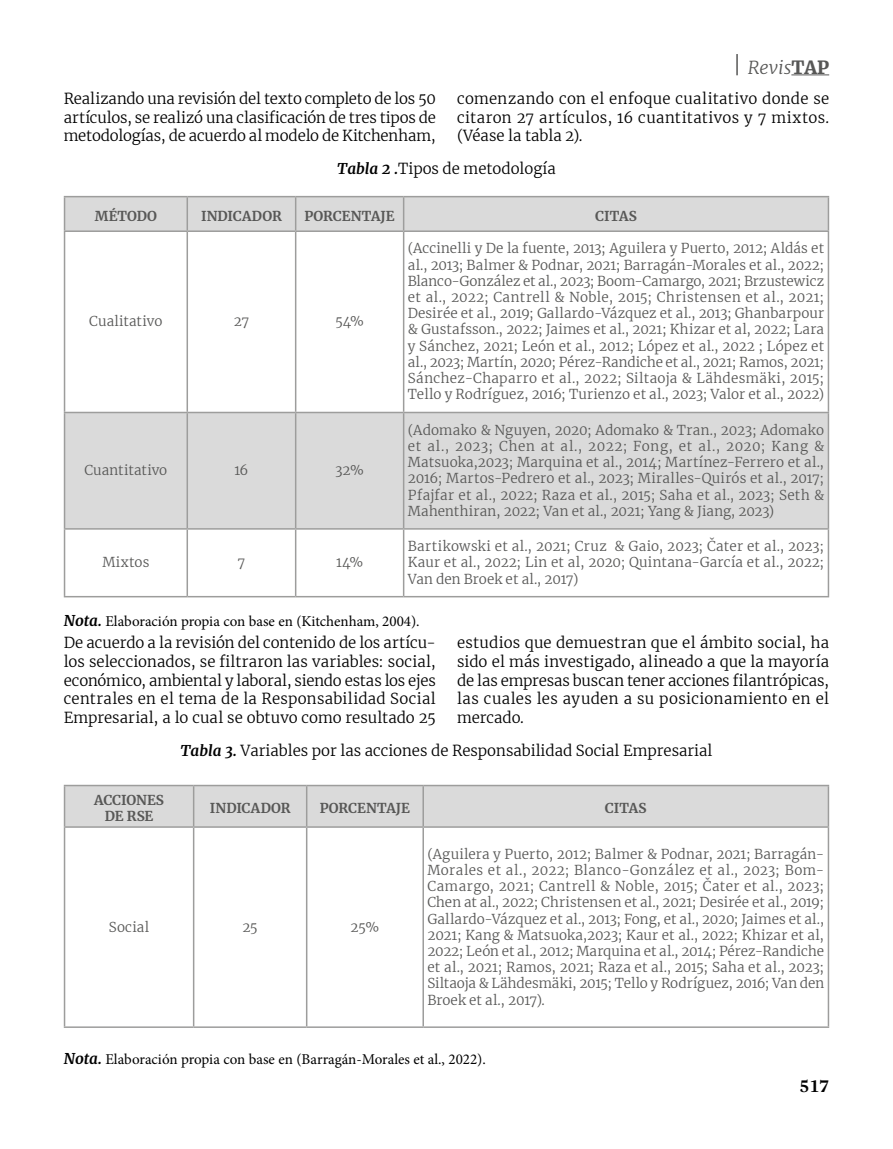
<style>
.page{position:relative;width:893px;height:1149px;background:#fff}
.page>*{position:absolute;margin:0;border:0;box-sizing:border-box;transform-origin:0 0}
.t1{font:italic 300 18px "Merriweather";color:#575756}
.t2{font:700 18px "Gandhi Serif";color:#000}
.t3{font:300 15px/18.8px "Merriweather";color:#000;text-align:justify}
.t4{font:15px "Minion Pro";color:#000}
.t5{font:300 13.5px/16.2px "Merriweather";letter-spacing:.005em;color:#575756;text-align:justify}
.t6{font:700 13.5px/16.2px "Merriweather";color:#575756;text-align:center}
.s1{font-weight:900;font-style:normal}
.s2{font-weight:700;font-style:italic}
.s3{font-family:"Merriweather";font-weight:700;font-style:italic}
</style>
<div class="page">
<hr style="left:736px;top:54px;width:2px;height:21px;background:#575756">
<hr style="left:791px;top:74px;width:38px;height:1px;background:#575756">
<svg style="left:65px;top:197px;width:763px;height:331px"></svg>
<hr style="left:64px;top:196px;width:123px;height:1px;background:#9d9d9c">
<hr style="left:64px;top:197px;width:1px;height:33px;background:#9d9d9c">
<hr style="left:187px;top:196px;width:109px;height:1px;background:#9d9d9c">
<hr style="left:187px;top:197px;width:1px;height:33px;background:#9d9d9c">
<hr style="left:296px;top:196px;width:108px;height:1px;background:#9d9d9c">
<hr style="left:295px;top:197px;width:1px;height:33px;background:#9d9d9c">
<hr style="left:404px;top:196px;width:425px;height:1px;background:#9d9d9c">
<hr style="left:403px;top:197px;width:1px;height:33px;background:#9d9d9c">
<hr style="left:828px;top:197px;width:1px;height:33px;background:#9d9d9c">
<hr style="left:64px;top:230px;width:123px;height:2px;background:#9d9d9c">
<hr style="left:187px;top:230px;width:109px;height:2px;background:#9d9d9c">
<hr style="left:296px;top:230px;width:108px;height:2px;background:#9d9d9c">
<hr style="left:404px;top:230px;width:425px;height:2px;background:#9d9d9c">
<hr style="left:64px;top:232px;width:1px;height:179px;background:#9d9d9c">
<hr style="left:187px;top:232px;width:1px;height:179px;background:#9d9d9c">
<hr style="left:295px;top:232px;width:1px;height:179px;background:#9d9d9c">
<hr style="left:403px;top:232px;width:1px;height:179px;background:#9d9d9c">
<hr style="left:828px;top:232px;width:1px;height:179px;background:#9d9d9c">
<hr style="left:64px;top:411px;width:123px;height:2px;background:#9d9d9c">
<hr style="left:64px;top:413px;width:1px;height:115px;background:#9d9d9c">
<hr style="left:187px;top:411px;width:109px;height:2px;background:#9d9d9c">
<hr style="left:187px;top:413px;width:1px;height:115px;background:#9d9d9c">
<hr style="left:296px;top:411px;width:108px;height:2px;background:#9d9d9c">
<hr style="left:295px;top:413px;width:1px;height:115px;background:#9d9d9c">
<hr style="left:404px;top:411px;width:425px;height:2px;background:#9d9d9c">
<hr style="left:403px;top:413px;width:1px;height:115px;background:#9d9d9c">
<hr style="left:828px;top:413px;width:1px;height:115px;background:#9d9d9c">
<hr style="left:64px;top:528px;width:123px;height:1px;background:#9d9d9c">
<hr style="left:64px;top:529px;width:1px;height:66px;background:#9d9d9c">
<hr style="left:187px;top:528px;width:109px;height:1px;background:#9d9d9c">
<hr style="left:187px;top:529px;width:1px;height:66px;background:#9d9d9c">
<hr style="left:296px;top:528px;width:108px;height:1px;background:#9d9d9c">
<hr style="left:295px;top:529px;width:1px;height:66px;background:#9d9d9c">
<hr style="left:404px;top:528px;width:425px;height:1px;background:#9d9d9c">
<hr style="left:403px;top:529px;width:1px;height:66px;background:#9d9d9c">
<hr style="left:828px;top:529px;width:1px;height:66px;background:#9d9d9c">
<hr style="left:64px;top:595px;width:123px;height:2px;background:#9d9d9c">
<hr style="left:187px;top:595px;width:109px;height:2px;background:#9d9d9c">
<hr style="left:296px;top:595px;width:108px;height:2px;background:#9d9d9c">
<hr style="left:404px;top:595px;width:425px;height:2px;background:#9d9d9c">
<div style="left:65px;top:786px;width:763px;height:40px;background:#dadada"></div>
<hr style="left:64px;top:784px;width:130px;height:2px;background:#9d9d9c">
<hr style="left:64px;top:786px;width:1px;height:40px;background:#9d9d9c">
<hr style="left:194px;top:784px;width:113px;height:2px;background:#9d9d9c">
<hr style="left:193px;top:786px;width:1px;height:40px;background:#9d9d9c">
<hr style="left:307px;top:784px;width:116px;height:2px;background:#9d9d9c">
<hr style="left:306px;top:786px;width:1px;height:40px;background:#9d9d9c">
<hr style="left:423px;top:784px;width:406px;height:2px;background:#9d9d9c">
<hr style="left:422px;top:786px;width:2px;height:40px;background:#9d9d9c">
<hr style="left:828px;top:786px;width:1px;height:40px;background:#9d9d9c">
<hr style="left:64px;top:826px;width:130px;height:1px;background:#9d9d9c">
<hr style="left:194px;top:826px;width:113px;height:1px;background:#9d9d9c">
<hr style="left:307px;top:826px;width:116px;height:1px;background:#9d9d9c">
<hr style="left:423px;top:826px;width:406px;height:1px;background:#9d9d9c">
<hr style="left:64px;top:827px;width:1px;height:199px;background:#9d9d9c">
<hr style="left:193px;top:827px;width:1px;height:199px;background:#9d9d9c">
<hr style="left:306px;top:827px;width:1px;height:199px;background:#9d9d9c">
<hr style="left:422px;top:827px;width:2px;height:199px;background:#9d9d9c">
<hr style="left:828px;top:827px;width:1px;height:199px;background:#9d9d9c">
<hr style="left:64px;top:1026px;width:130px;height:1px;background:#9d9d9c">
<hr style="left:194px;top:1026px;width:113px;height:1px;background:#9d9d9c">
<hr style="left:307px;top:1026px;width:116px;height:1px;background:#9d9d9c">
<hr style="left:423px;top:1026px;width:406px;height:1px;background:#9d9d9c">
<h1 class="t1" style="left:748px;top:54px;width:83px">Revis<span class="s1">TAP</span></h1>
<p class="t3" style="left:64px;top:89px;width:374px">Realizando una revisión del texto completo de los 50 artículos, se realizó una clasificación de tres tipos de metodologías, de acuerdo al modelo de Kitchenham,</p>
<p class="t3" style="left:457px;top:89px;width:374px">comenzando con el enfoque cualitativo donde se citaron 27 artículos, 16 cuantitativos y 7 mixtos. (Véase la tabla 2).</p>
<p class="t3" style="left:337px;top:159px;width:220px"><span class="s2">Tabla 2 .</span>Tipos de metodología</p>
<p class="t6" style="left:95px;top:207px;width:64px">MÉTODO</p>
<p class="t6" style="left:201px;top:207px;width:82px">INDICADOR</p>
<p class="t6" style="left:305px;top:207px;width:92px">PORCENTAJE</p>
<p class="t6" style="left:595px;top:207px;width:43px">CITAS</p>
<p class="t5" style="left:89px;top:313px;width:75px">Cualitativo</p>
<p class="t5" style="left:234px;top:313px;width:17px">27</p>
<p class="t5" style="left:335px;top:313px;width:30px">54%</p>
<p class="t5" style="left:84px;top:461px;width:84px">Cuantitativo</p>
<p class="t5" style="left:234px;top:461px;width:16px">16</p>
<p class="t5" style="left:335px;top:461px;width:30px">32%</p>
<p class="t5" style="left:408px;top:240px;width:418px">(Accinelli y De la fuente, 2013; Aguilera y Puerto, 2012; Aldás et al., 2013; Balmer &amp; Podnar, 2021; Barragán-Morales et al., 2022; Blanco-González et al., 2023; Boom-Camargo, 2021; Brzustewicz et al., 2022; Cantrell &amp; Noble, 2015; Christensen et al., 2021; Desirée et al., 2019; Gallardo-Vázquez et al., 2013; Ghanbarpour &amp; Gustafsson., 2022; Jaimes et al., 2021; Khizar et al, 2022; Lara y Sánchez, 2021; León et al., 2012; López et al., 2022 ; López et al., 2023; Martín, 2020; Pérez-Randiche et al., 2021; Ramos, 2021; Sánchez-Chaparro et al., 2022; Siltaoja &amp; Lähdesmäki, 2015; Tello y Rodríguez, 2016; Turienzo et al., 2023; Valor et al., 2022)</p>
<p class="t5" style="left:408px;top:421px;width:418px">(Adomako &amp; Nguyen, 2020; Adomako &amp; Tran., 2023; Adomako et al., 2023; Chen at al., 2022; Fong, et al., 2020; Kang &amp; Matsuoka,2023; Marquina et al., 2014; Martínez-Ferrero et al., 2016; Martos-Pedrero et al., 2023; Miralles-Quirós et al., 2017; Pfajfar et al., 2022; Raza et al., 2015; Saha et al., 2023; Seth &amp; Mahenthiran, 2022; Van et al., 2021; Yang &amp; Jiang, 2023)</p>
<p class="t5" style="left:408px;top:537px;width:418px">Bartikowski et al., 2021; Cruz &amp; Gaio, 2023; Čater et al., 2023; Kaur et al., 2022; Lin et al, 2020; Quintana-García et al., 2022; Van den Broek et al., 2017)</p>
<p class="t4" style="left:64px;top:611px;width:357px"><span class="s3">Nota.</span> Elaboración propia con base en (Kitchenham, 2004).</p>
<p class="t3" style="left:64px;top:632px;width:374px">De acuerdo a la revisión del contenido de los artícu&shy;los seleccionados, se filtraron las variables: social, económico, ambiental y laboral, siendo estas los ejes centrales en el tema de la Responsabilidad Social Empresarial, a lo cual se obtuvo como resultado 25</p>
<p class="t3" style="left:457px;top:632px;width:374px">estudios que demuestran que el ámbito social, ha sido el más investigado, alineado a que la mayoría de las empresas buscan tener acciones filantrópicas, las cuales les ayuden a su posicionamiento en el mercado.</p>
<p class="t3" style="left:181px;top:740px;width:533px"><span class="s2">Tabla 3.</span> Variables por las acciones de Responsabilidad Social Empresarial</p>
<p class="t6" style="left:94px;top:791px;width:71px">ACCIONES<br>DE RSE</p>
<p class="t6" style="left:210px;top:799px;width:82px">INDICADOR</p>
<p class="t6" style="left:320px;top:799px;width:92px">PORCENTAJE</p>
<p class="t6" style="left:605px;top:799px;width:43px">CITAS</p>
<p class="t5" style="left:102px;top:553px;width:49px">Mixtos</p>
<p class="t5" style="left:237px;top:553px;width:9px">7</p>
<p class="t5" style="left:336px;top:553px;width:29px">14%</p>
<p class="t5" style="left:109px;top:917px;width:42px">Social</p>
<p class="t5" style="left:242px;top:917px;width:17px">25</p>
<p class="t5" style="left:351px;top:917px;width:30px">25%</p>
<p class="t5" style="left:427px;top:845px;width:398px">(Aguilera y Puerto, 2012; Balmer &amp; Podnar, 2021; Barragán-Morales et al., 2022; Blanco-González et al., 2023; Bom-Camargo, 2021; Cantrell &amp; Noble, 2015; Čater et al., 2023; Chen at al., 2022; Christensen et al., 2021; Desirée et al., 2019; Gallardo-Vázquez et al., 2013; Fong, et al., 2020; Jaimes et al., 2021; Kang &amp; Matsuoka,2023; Kaur et al., 2022; Khizar et al, 2022; León et al., 2012; Marquina et al., 2014; Pérez-Randiche et al., 2021; Ramos, 2021; Raza et al., 2015; Saha et al., 2023; Siltaoja &amp; Lähdesmäki, 2015; Tello y Rodríguez, 2016; Van den Broek et al., 2017).</p>
<p class="t4" style="left:64px;top:1048px;width:424px"><span class="s3">Nota.</span> Elaboración propia con base en (Barragán-Morales et al., 2022).</p>
<h1 class="t2" style="left:799px;top:1074px;width:31px">517</h1>
</div>
